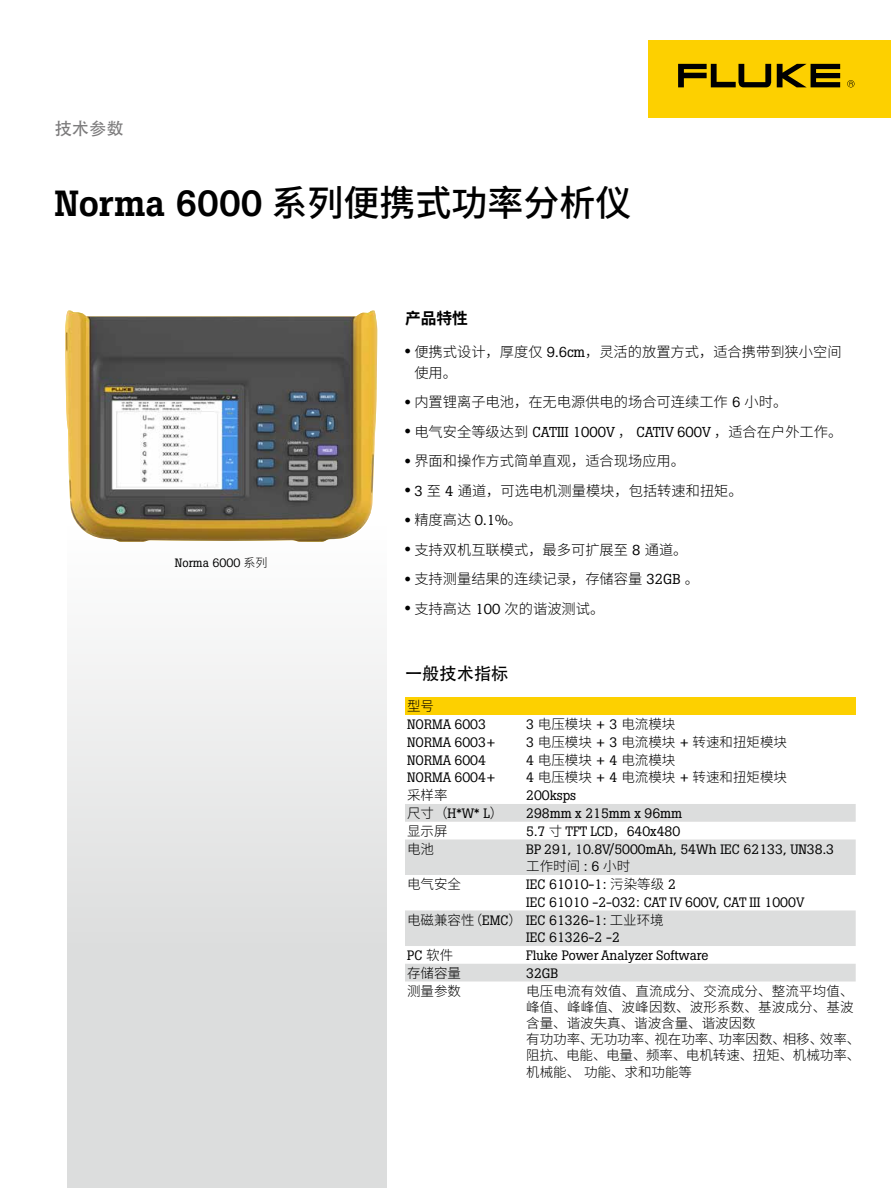
<style>
.page{position:relative;width:891px;height:1188px;background:#fff}
.page>*{position:absolute;margin:0;border:0;box-sizing:border-box;transform-origin:0 0}
.t1{font:500 36px "Source Han Sans CN";color:#000}
.t2{font:17.25px "Adobe Heiti Std";color:#000}
.t3{font:17.25px "Adobe Heiti Std";color:#7b7a7b}
.t4{font:700 15.75px "Source Han Sans CN";color:#000}
.t5{font:300 14.25px/21px "Source Han Sans CN";color:#000}
.t6{font:14.25px "Boton Pro";color:#000}
.t7{font:13.5px "Boton Pro";color:#000}
.t8{font:300 13.5px/16.2px "Source Han Sans CN";color:#000}
.t9{font:12px "Boton Pro";color:#000}
.s1{font-family:"Boton Pro"}
.s2{font-family:"Source Han Sans CN";font-weight:300}
.s3{font-family:"Boton Pro";font-weight:400}
</style>
<div class="page">
<div style="left:67px;top:526px;width:320px;height:662px;background:linear-gradient(to bottom,#fafafa,#d4d5d5)"></div>
<div style="left:648px;top:40px;width:243px;height:77px;background:#fdd000"></div>
<svg style="left:777px;top:64px;width:63px;height:23px"></svg>
<svg style="left:678px;top:64px;width:93px;height:23px"></svg>
<svg style="left:847px;top:80px;width:8px;height:7px"></svg>
<img style="left:65px;top:311px;width:306px;height:231px">
<img style="left:370px;top:311px;width:7px;height:203px">
<div style="left:405px;top:697px;width:451px;height:18px;background:#fdd000"></div>
<svg style="left:405px;top:804px;width:451px;height:178px;fill:#dcdddd"></svg>
<p class="t3" style="left:55px;top:118px;width:70px">技术参数</p>
<h1 class="t1" style="left:55px;top:183px;width:578px"><span class="s1">Norma 6000</span> 系列便携式功率分析仪</h1>
<p class="t9" style="left:175px;top:555px;width:94px">Norma 6000 <span class="s2">系列</span></p>
<p class="t4" style="left:405px;top:310px;width:64px">产品特性</p>
<p class="t5" style="left:414px;top:341px;width:429px;text-indent:-9px"><sup>●</sup> 便携式设计，厚度仅 <span class="s3">9.6cm</span>，灵活的放置方式，适合携带到狭小空间使用。</p>
<p class="t5" style="left:405px;top:392px;width:384px"><sup>●</sup> 内置锂离子电池，在无电源供电的场合可连续工作 <span class="s3">6</span> 小时。</p>
<p class="t6" style="left:405px;top:423px;width:439px"><sup>●</sup> <span class="s2">电气安全等级达到</span> CATIII 1000V <span class="s2">，</span> CATIV 600V <span class="s2">，适合在户外工作。</span></p>
<p class="t5" style="left:405px;top:451px;width:282px"><sup>●</sup> 界面和操作方式简单直观，适合现场应用。</p>
<p class="t5" style="left:405px;top:480px;width:339px"><sup>●</sup> <span class="s3">3</span> 至 <span class="s3">4</span> 通道，可选电机测量模块，包括转速和扭矩。</p>
<p class="t5" style="left:405px;top:510px;width:118px"><sup>●</sup> 精度高达 <span class="s3">0.1%</span>。</p>
<p class="t5" style="left:405px;top:539px;width:284px"><sup>●</sup> 支持双机互联模式，最多可扩展至 <span class="s3">8</span> 通道。</p>
<p class="t5" style="left:405px;top:569px;width:296px"><sup>●</sup> 支持测量结果的连续记录，存储容量 <span class="s3">32GB</span> 。</p>
<p class="t5" style="left:405px;top:598px;width:201px"><sup>●</sup> 支持高达 <span class="s3">100</span> 次的谐波测试。</p>
<p class="t2" style="left:405px;top:663px;width:105px">一般技术指标</p>
<p class="t8" style="left:407px;top:699px;width:28px">型号</p>
<p class="t7" style="left:407px;top:716px;width:80px">NORMA 6003</p>
<p class="t8" style="left:526px;top:716px;width:151px"><span class="s3">3</span> 电压模块 <span class="s3">+ 3</span> 电流模块</p>
<p class="t7" style="left:407px;top:734px;width:90px">NORMA 6003+</p>
<p class="t8" style="left:526px;top:734px;width:262px"><span class="s3">3</span> 电压模块 <span class="s3">+ 3</span> 电流模块 <span class="s3">+</span> 转速和扭矩模块</p>
<p class="t7" style="left:407px;top:751px;width:80px">NORMA 6004</p>
<p class="t8" style="left:526px;top:752px;width:151px"><span class="s3">4</span> 电压模块 <span class="s3">+ 4</span> 电流模块</p>
<p class="t7" style="left:407px;top:769px;width:90px">NORMA 6004+</p>
<p class="t8" style="left:526px;top:770px;width:262px"><span class="s3">4</span> 电压模块 <span class="s3">+ 4</span> 电流模块 <span class="s3">+</span> 转速和扭矩模块</p>
<p class="t8" style="left:407px;top:787px;width:42px">采样率</p>
<p class="t7" style="left:526px;top:787px;width:52px">200ksps</p>
<p class="t7" style="left:407px;top:805px;width:98px"><span class="s2">尺寸（</span>H*W* L<span class="s2">）</span></p>
<p class="t7" style="left:526px;top:805px;width:158px">298mm x 215mm x 96mm</p>
<p class="t8" style="left:407px;top:823px;width:42px">显示屏</p>
<p class="t7" style="left:526px;top:822px;width:156px">5.7 <span class="s2">寸</span> TFT LCD<span class="s2">，</span>640x480</p>
<p class="t8" style="left:407px;top:841px;width:28px">电池</p>
<p class="t7" style="left:526px;top:840px;width:309px">BP 291, 10.8V/5000mAh, 54Wh IEC 62133, UN38.3</p>
<p class="t8" style="left:526px;top:858px;width:106px">工作时间 <span class="s3">: 6</span> 小时</p>
<p class="t8" style="left:407px;top:876px;width:55px">电气安全</p>
<p class="t7" style="left:526px;top:876px;width:151px">IEC 61010-1: <span class="s2">污染等级</span> 2</p>
<p class="t7" style="left:526px;top:893px;width:280px">IEC 61010 -2-032: CAT IV 600V, CAT III 1000V</p>
<p class="t7" style="left:407px;top:911px;width:258px"><span class="s2">电磁兼容性（</span>EMC<span class="s2">）</span> IEC 61326-1: <span class="s2">工业环境</span></p>
<p class="t7" style="left:526px;top:929px;width:95px">IEC 61326-2 -2</p>
<p class="t7" style="left:407px;top:947px;width:48px">PC <span class="s2">软件</span></p>
<p class="t7" style="left:526px;top:947px;width:184px">Fluke Power Analyzer Software</p>
<p class="t8" style="left:407px;top:965px;width:55px">存储容量</p>
<p class="t7" style="left:526px;top:964px;width:34px">32GB</p>
<p class="t8" style="left:407px;top:983px;width:55px">测量参数</p>
<p class="t8" style="left:526px;top:983px;width:336px">电压电流有效值、直流成分、交流成分、整流平均值、峰值、峰峰值、波峰因数、波形系数、基波成分、基波含量、谐波失真、谐波含量、谐波因数<br>有功功率、无功功率、视在功率、功率因数、相移、效率、阻抗、电能、电量、频率、电机转速、扭矩、机械功率、机械能、功能、求和功能等</p>
</div>
